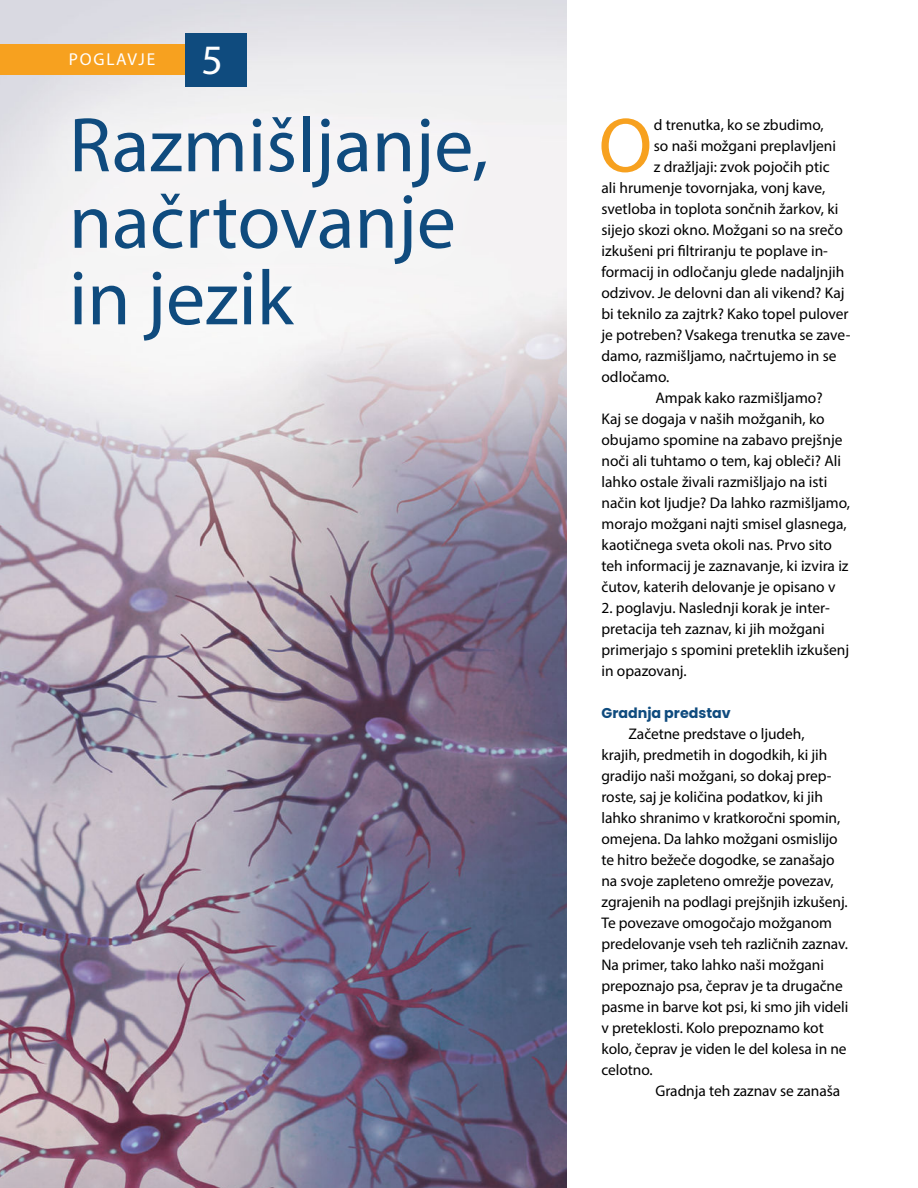
<style>
.page{position:relative;width:918px;height:1188px;background:#fff}
.page>*{position:absolute;margin:0;border:0;box-sizing:border-box;transform-origin:0 0}
.t1{font:78px/76.5px "Myriad Pro";color:#0f4b7e}
.t2{font:77.7px "Myriad Pro";color:#f7a11f}
.t3{font:42px "Myriad Pro";color:#fff}
.t4{font:17.25px "Myriad Pro";letter-spacing:.1em;color:#fff}
.t5{font:15.45px/21px "Myriad Pro";color:#000}
.t6{font:700 14.25px "Poppins";color:#0f4b7e}
</style>
<div class="page">
<img style="left:0;top:0;width:567px;height:1188px">
<div style="left:0;top:44px;width:225px;height:31px;background:#f7a11f"></div>
<svg style="left:24px;top:69px;width:507px;height:316px;fill:#f5f4f5"></svg>
<div style="left:185px;top:33px;width:62px;height:54px;background:#0f4b7e"></div>
<p class="t4" style="left:69px;top:53px;width:88px">POGLAVJE</p>
<h3 class="t3" style="left:201px;top:43px;width:23px">5</h3>
<h1 class="t1" style="left:69px;top:113px;width:421px">Razmi!ljanje, načrtovanje in jezik</h1>
<h2 class="t2" style="left:599px;top:116px;width:55px">O</h2>
<p class="t5" style="left:654px;top:115px;width:171px">d trenutka, ko se zbudimo,</p>
<p class="t5" style="left:654px;top:136px;width:184px">so na!i možgani preplavljeni</p>
<p class="t5" style="left:654px;top:157px;width:177px">z dražljaji: zvok pojočih ptic</p>
<p class="t5" style="left:602px;top:178px;width:225px">ali hrumenje tovornjaka, vonj kave,</p>
<p class="t5" style="left:602px;top:199px;width:238px">svetloba in toplota sončnih žarkov, ki</p>
<p class="t5" style="left:602px;top:220px;width:243px">sijejo skozi okno. Možgani so na srečo</p>
<p class="t5" style="left:602px;top:241px;width:228px">izku!eni pri filtriranju te poplave in-</p>
<p class="t5" style="left:602px;top:262px;width:244px">formacij in odločanju glede nadaljnjih</p>
<p class="t5" style="left:602px;top:283px;width:245px">odzivov. Je delovni dan ali vikend? Kaj</p>
<p class="t5" style="left:602px;top:304px;width:249px">bi teknilo za zajtrk? Kako topel pulover</p>
<p class="t5" style="left:602px;top:325px;width:251px">je potreben? Vsakega trenutka se zave-</p>
<p class="t5" style="left:602px;top:346px;width:237px">damo, razmi!ljamo, načrtujemo in se</p>
<p class="t5" style="left:601px;top:367px;width:69px">odločamo.</p>
<p class="t5" style="left:656px;top:388px;width:169px">Ampak kako razmi!ljamo?</p>
<p class="t5" style="left:602px;top:409px;width:225px">Kaj se dogaja v na!ih možganih, ko</p>
<p class="t5" style="left:602px;top:430px;width:242px">obujamo spomine na zabavo prej!nje</p>
<p class="t5" style="left:602px;top:451px;width:241px">noči ali tuhtamo o tem, kaj obleči? Ali</p>
<p class="t5" style="left:602px;top:472px;width:227px">lahko ostale živali razmi!ljajo na isti</p>
<p class="t5" style="left:602px;top:493px;width:250px">način kot ljudje? Da lahko razmi!ljamo,</p>
<p class="t5" style="left:602px;top:514px;width:247px">morajo možgani najti smisel glasnega,</p>
<p class="t5" style="left:602px;top:535px;width:232px">kaotičnega sveta okoli nas. Prvo sito</p>
<p class="t5" style="left:602px;top:556px;width:249px">teh informacij je zaznavanje, ki izvira iz</p>
<p class="t5" style="left:602px;top:576px;width:236px">čutov, katerih delovanje je opisano v</p>
<p class="t5" style="left:601px;top:598px;width:249px">2. poglavju. Naslednji korak je inter&shy;pretacija teh zaznav, ki jih možgani primerjajo s spomini preteklih izku!enj in opazovanj.</p>
<p class="t6" style="left:602px;top:706px;width:131px">Gradnja predstav</p>
<p class="t5" style="left:601px;top:724px;width:248px;text-indent:27px">Začetne predstave o ljudeh,<br>krajih, predmetih in dogodkih, ki jih gradijo na!i možgani, so dokaj prep&shy;roste, saj je količina podatkov, ki jih lahko shranimo v kratkoročni spomin, omejena. Da lahko možgani osmislijo te hitro bežeče dogodke, se zana!ajo na svoje zapleteno omrežje povezav, zgrajenih na podlagi prej!njih izku!enj.<br>Te povezave omogočajo možganom predelovanje vseh teh različnih zaznav.<br>Na primer, tako lahko na!i možgani prepoznajo psa, čeprav je ta drugačne pasme in barve kot psi, ki smo jih videli v preteklosti. Kolo prepoznamo kot kolo, čeprav je viden le del kolesa in ne celotno.</p>
<p class="t5" style="left:656px;top:1081px;width:186px">Gradnja teh zaznav se zana!a</p>
</div>
